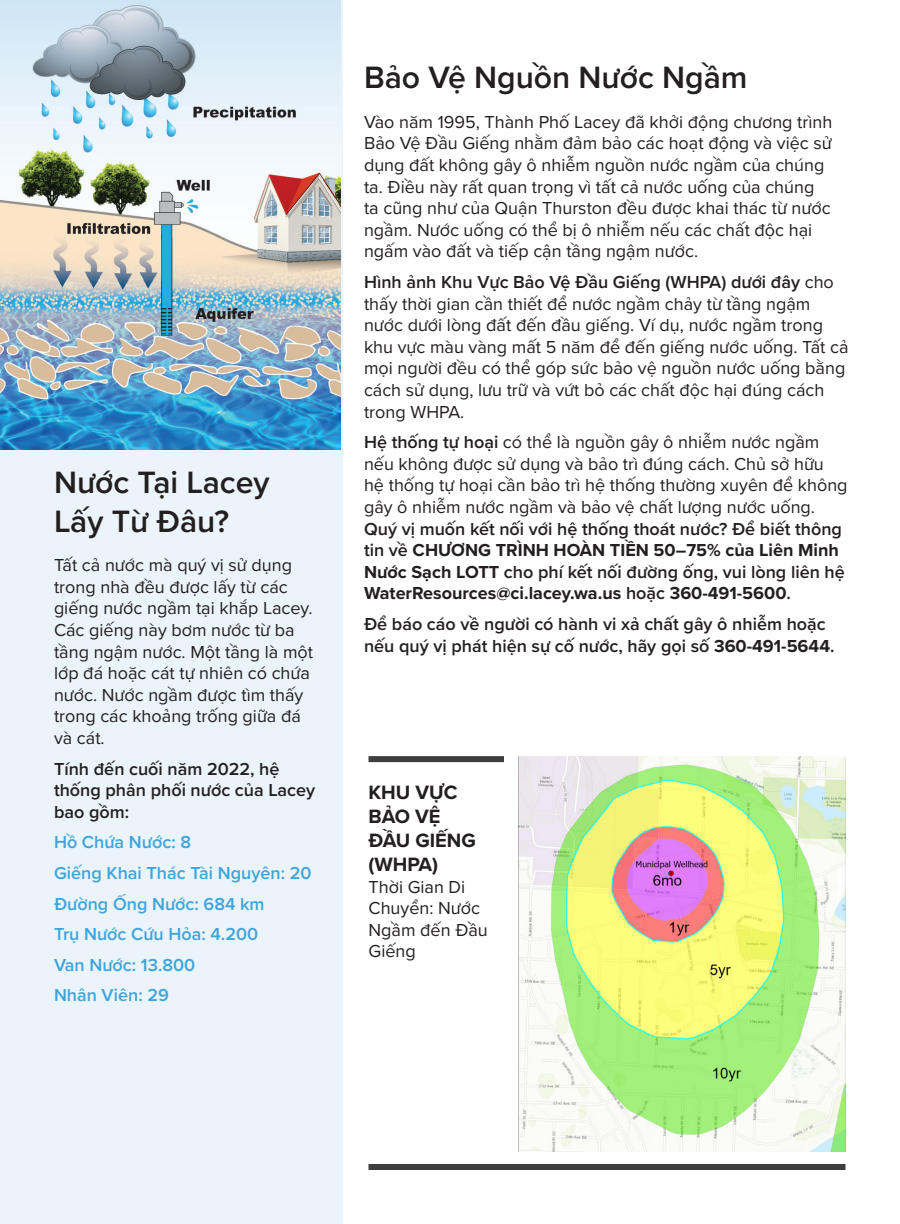
<style>
.page{position:relative;width:900px;height:1224px;background:#fff}
.page>*{position:absolute;margin:0;border:0;box-sizing:border-box;transform-origin:0 0}
.Heading{font:600 32px/38.4px "Proxima Nova";color:#231f20}
.Body_bold{font:700 20px/24px "Proxima Nova";color:#231f20}
.Body{font:18px/21.6px "Proxima Nova";color:#231f20}
.Body-2{font:600 18px/21.6px "Proxima Nova";color:#231f20}
.Body-3{font:600 18px "Proxima Nova";color:#3fa4dc}
.Body_bold-2{font:18px/21.6px "Proxima Nova";color:#231f20}
.s1{font-weight:600}
.s2{font-weight:700}
</style>
<div class="page">
<div style="left:0;top:0;width:343px;height:1224px;background:#ebf4fa"></div>
<img style="left:0;top:0;width:341px;height:450px">
<div style="left:369px;top:1164px;width:477px;height:6px;background:#3e3e3f"></div>
<img style="left:518px;top:756px;width:328px;height:396px">
<div style="left:369px;top:756px;width:135px;height:6px;background:#3e3e3f"></div>
<p class="Heading" style="left:54px;top:462px;width:217px">Nước Tại Lacey<br>Lấy Từ Đâu?</p>
<p class="Body" style="left:54px;top:554px;width:261px">Tất cả nước mà quý vị sử dụng trong nhà đều được lấy từ các giếng nước ngầm tại khắp Lacey.<br>Các giếng này bơm nước từ ba tầng ngậm nước. Một tầng là một lớp đá hoặc cát tự nhiên có chứa nước. Nước ngầm được tìm thấy trong các khoảng trống giữa đá và cát.</p>
<p class="Body-2" style="left:54px;top:757px;width:263px">Tính đến cuối năm 2022, hệ thống phân phối nước của Lacey bao gồm:</p>
<p class="Body-3" style="left:54px;top:829px;width:139px">Hồ Chứa Nước: 8</p>
<p class="Body-3" style="left:54px;top:860px;width:259px">Giếng Khai Thác Tài Nguyên: 20</p>
<p class="Body-3" style="left:54px;top:890px;width:212px">Đường Ống Nước: 684 km</p>
<p class="Body-3" style="left:54px;top:921px;width:206px">Trụ Nước Cứu Hỏa: 4.200</p>
<p class="Body-3" style="left:54px;top:951px;width:143px">Van Nước: 13.800</p>
<p class="Body-3" style="left:54px;top:982px;width:116px">Nhân Viên: 29</p>
<p class="Heading" style="left:364px;top:57px;width:385px">Bảo Vệ Nguồn Nước Ngầm</p>
<p class="Body" style="left:364px;top:110px;width:470px">Vào năm 1995, Thành Phố Lacey đã khởi động chương trình Bảo Vệ Đầu Giếng nhằm đảm bảo các hoạt động và việc sử dụng đất không gây ô nhiễm nguồn nước ngầm của chúng ta. Điều này rất quan trọng vì tất cả nước uống của chúng ta cũng như của Quận Thurston đều được khai thác từ nước ngầm. Nước uống có thể bị ô nhiễm nếu các chất độc hại ngấm vào đất và tiếp cận tầng ngậm nước.</p>
<p class="Body" style="left:364px;top:270px;width:486px"><span class="s1">Hình ảnh Khu Vực Bảo Vệ Đầu Giếng (WHPA) dưới đây</span> cho thấy thời gian cần thiết để nước ngầm chảy từ tầng ngậm nước dưới lòng đất đến đầu giếng. Ví dụ, nước ngầm trong khu vực màu vàng mất 5 năm để đến giếng nước uống. Tất cả mọi người đều có thể góp sức bảo vệ nguồn nước uống bằng cách sử dụng, lưu trữ và vứt bỏ các chất độc hại đúng cách trong WHPA.</p>
<p class="Body" style="left:364px;top:431px;width:485px"><span class="s1">Hệ thống tự hoại</span> có thể là nguồn gây ô nhiễm nước ngầm nếu không được sử dụng và bảo trì đúng cách. Chủ sở hữu hệ thống tự hoại cần bảo trì hệ thống thường xuyên để không gây ô nhiễm nước ngầm và bảo vệ chất lượng nước uống.<br><span class="s1">Quý vị muốn kết nối với hệ thống thoát nước? Để biết thông tin về</span> <span class="s2">CHƯƠNG TRÌNH HOÀN TIỀN 50–75% của Liên Minh Nước Sạch LOTT</span> <span class="s1">cho phí kết nối đường ống, vui lòng liên hệ </span><span class="s2">WaterResources@ci.lacey.wa.us</span> <span class="s1">hoặc</span> <span class="s2">360-491-5600</span><span class="s1">.</span></p>
<p class="Body-2" style="left:364px;top:613px;width:472px">Để báo cáo về người có hành vi xả chất gây ô nhiễm hoặc nếu quý vị phát hiện sự cố nước, hãy gọi số <span class="s2">360-491-5644</span>.</p>
<p class="Body_bold" style="left:369px;top:780px;width:109px">KHU VỰC<br>BẢO VỆ<br>ĐẦU GIẾNG (WHPA)</p>
<p class="Body_bold-2" style="left:369px;top:875px;width:121px">Thời Gian Di<br>Chuyển: Nước<br>Ngầm đến Đầu<br>Giếng</p>
</div>
